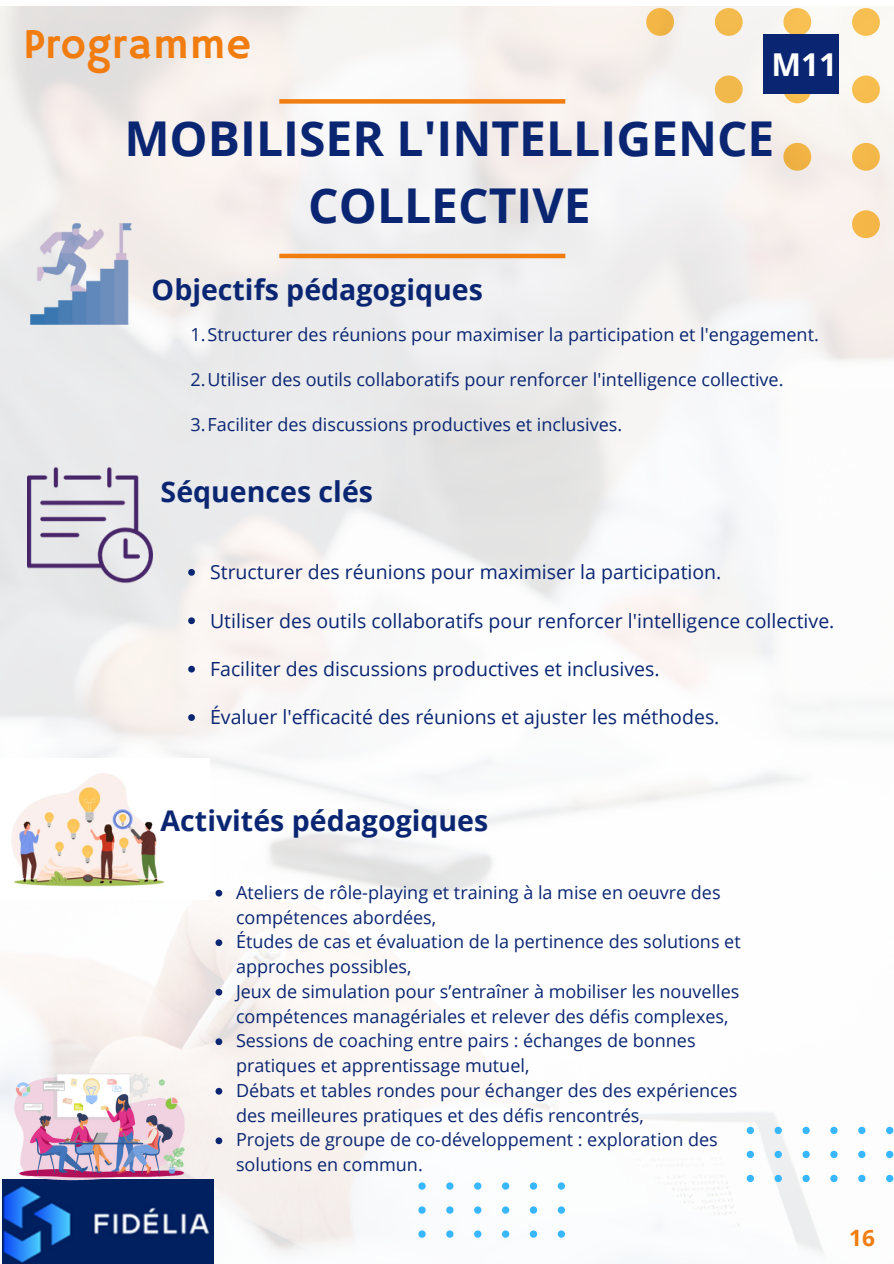
<style>
.page{position:relative;width:894px;height:1264px;background:#fff}
.page>*{position:absolute;margin:0;border:0;box-sizing:border-box;transform-origin:0 0}
.t1{font:700 48px/66.3px "Open Sans";color:#0a2672;text-align:center}
.t2{font:42.75px "Hammersmith One";letter-spacing:.02em;color:#f17c10}
.t3{font:700 31.5px "Open Sans";color:#fff}
.t4{font:700 28.5px "Open Sans";color:#0a2672}
.t5{font:700 22.5px "Open Sans";color:#f17c10}
.t6{font:19.5px "Open Sans";color:#0a2672}
.t7{font:18px/24.8px "Open Sans";color:#0a2672}
</style>
<div class="page">
<img style="left:0;top:7px;width:893px;height:1256px">
<img style="left:25px;top:218px;width:112px;height:111px">
<img style="left:27px;top:462px;width:125px;height:125px">
<img style="left:0;top:758px;width:209px;height:141px">
<svg style="left:557px;top:1230px;width:8px;height:7px"></svg>
<svg style="left:529px;top:1230px;width:8px;height:7px"></svg>
<svg style="left:502px;top:1230px;width:7px;height:7px"></svg>
<svg style="left:474px;top:1230px;width:7px;height:7px"></svg>
<svg style="left:446px;top:1230px;width:7px;height:7px"></svg>
<svg style="left:418px;top:1230px;width:7px;height:7px"></svg>
<svg style="left:557px;top:1206px;width:8px;height:7px"></svg>
<svg style="left:529px;top:1206px;width:8px;height:7px"></svg>
<svg style="left:502px;top:1206px;width:7px;height:7px"></svg>
<svg style="left:474px;top:1206px;width:7px;height:7px"></svg>
<svg style="left:446px;top:1206px;width:7px;height:7px"></svg>
<svg style="left:418px;top:1206px;width:7px;height:7px"></svg>
<svg style="left:557px;top:1182px;width:8px;height:7px"></svg>
<svg style="left:529px;top:1182px;width:8px;height:7px"></svg>
<svg style="left:502px;top:1182px;width:7px;height:7px"></svg>
<svg style="left:474px;top:1182px;width:7px;height:7px"></svg>
<svg style="left:446px;top:1182px;width:7px;height:7px"></svg>
<svg style="left:418px;top:1182px;width:7px;height:7px"></svg>
<svg style="left:885px;top:1174px;width:8px;height:8px"></svg>
<svg style="left:857px;top:1174px;width:8px;height:8px"></svg>
<svg style="left:830px;top:1174px;width:7px;height:8px"></svg>
<svg style="left:802px;top:1174px;width:7px;height:8px"></svg>
<svg style="left:774px;top:1174px;width:7px;height:8px"></svg>
<svg style="left:746px;top:1174px;width:7px;height:8px"></svg>
<svg style="left:885px;top:1150px;width:8px;height:8px"></svg>
<svg style="left:857px;top:1150px;width:8px;height:8px"></svg>
<svg style="left:830px;top:1150px;width:7px;height:8px"></svg>
<svg style="left:802px;top:1150px;width:7px;height:8px"></svg>
<svg style="left:774px;top:1150px;width:7px;height:8px"></svg>
<svg style="left:746px;top:1150px;width:7px;height:8px"></svg>
<svg style="left:885px;top:1126px;width:8px;height:8px"></svg>
<svg style="left:857px;top:1126px;width:8px;height:8px"></svg>
<svg style="left:830px;top:1126px;width:7px;height:8px"></svg>
<svg style="left:802px;top:1126px;width:7px;height:8px"></svg>
<svg style="left:774px;top:1126px;width:7px;height:8px"></svg>
<svg style="left:746px;top:1126px;width:7px;height:8px"></svg>
<img style="left:3px;top:1179px;width:210px;height:84px">
<hr style="left:279px;top:254px;width:286px;height:4px;background:#f17c10">
<div style="left:279px;top:99px;width:286px;height:5px;background:#f17c10"></div>
<div style="left:762px;top:34px;width:75px;height:59px;background:#0a2672"></div>
<svg style="left:188px;top:569px;width:7px;height:6px"></svg>
<svg style="left:188px;top:617px;width:7px;height:7px"></svg>
<svg style="left:188px;top:665px;width:7px;height:7px"></svg>
<svg style="left:188px;top:714px;width:7px;height:7px"></svg>
<svg style="left:215px;top:889px;width:7px;height:7px"></svg>
<svg style="left:215px;top:939px;width:7px;height:7px"></svg>
<svg style="left:215px;top:988px;width:7px;height:7px"></svg>
<svg style="left:215px;top:1038px;width:7px;height:7px"></svg>
<svg style="left:215px;top:1087px;width:7px;height:7px"></svg>
<svg style="left:215px;top:1137px;width:7px;height:7px"></svg>
<img style="left:0;top:1064px;width:198px;height:124px">
<h1 class="t2" style="left:23px;top:19px;width:229px">Programme</h1>
<p class="t3" style="left:771px;top:42px;width:67px">M11</p>
<p class="t1" style="left:124px;top:104px;width:651px">MOBILISER L'INTELLIGENCE<br>COLLECTIVE</p>
<h4 class="t4" style="left:152px;top:270px;width:332px">Objectifs pédagogiques</h4>
<p class="t7" style="left:190px;top:321px;width:629px">1.Structurer des réunions pour maximiser la participation et l'engagement.</p>
<p class="t7" style="left:190px;top:366px;width:594px">2.Utiliser des outils collaboratifs pour renforcer l'intelligence collective.</p>
<h4 class="t7" style="left:190px;top:411px;width:433px">3.Faciliter des discussions productives et inclusives.</h4>
<p class="t4" style="left:160px;top:471px;width:214px">Séquences clés</p>
<p class="t6" style="left:210px;top:558px;width:512px">Structurer des réunions pour maximiser la participation.</p>
<p class="t6" style="left:210px;top:606px;width:625px">Utiliser des outils collaboratifs pour renforcer l'intelligence collective.</p>
<p class="t6" style="left:210px;top:655px;width:451px">Faciliter des discussions productives et inclusives.</p>
<p class="t6" style="left:210px;top:703px;width:510px">Évaluer l'efficacité des réunions et ajuster les méthodes.</p>
<p class="t4" style="left:160px;top:801px;width:329px">Activités pédagogiques</p>
<p class="t7" style="left:236px;top:879px;width:486px">Ateliers de rôle-playing et training à la mise en oeuvre des compétences abordées,</p>
<h4 class="t7" style="left:236px;top:929px;width:506px">Études de cas et évaluation de la pertinence des solutions et approches possibles,</h4>
<p class="t7" style="left:236px;top:978px;width:505px">Jeux de simulation pour s’entraîner à mobiliser les nouvelles compétences managériales et relever des défis complexes,</p>
<p class="t7" style="left:236px;top:1028px;width:461px">Sessions de coaching entre pairs : échanges de bonnes pratiques et apprentissage mutuel,</p>
<p class="t7" style="left:236px;top:1077px;width:503px">Débats et tables rondes pour échanger des des expériences des meilleures pratiques et des défis rencontrés,</p>
<p class="t7" style="left:236px;top:1127px;width:483px">Projets de groupe de co-développement : exploration des solutions en commun.</p>
<p class="t5" style="left:849px;top:1221px;width:27px">16</p>
</div>
